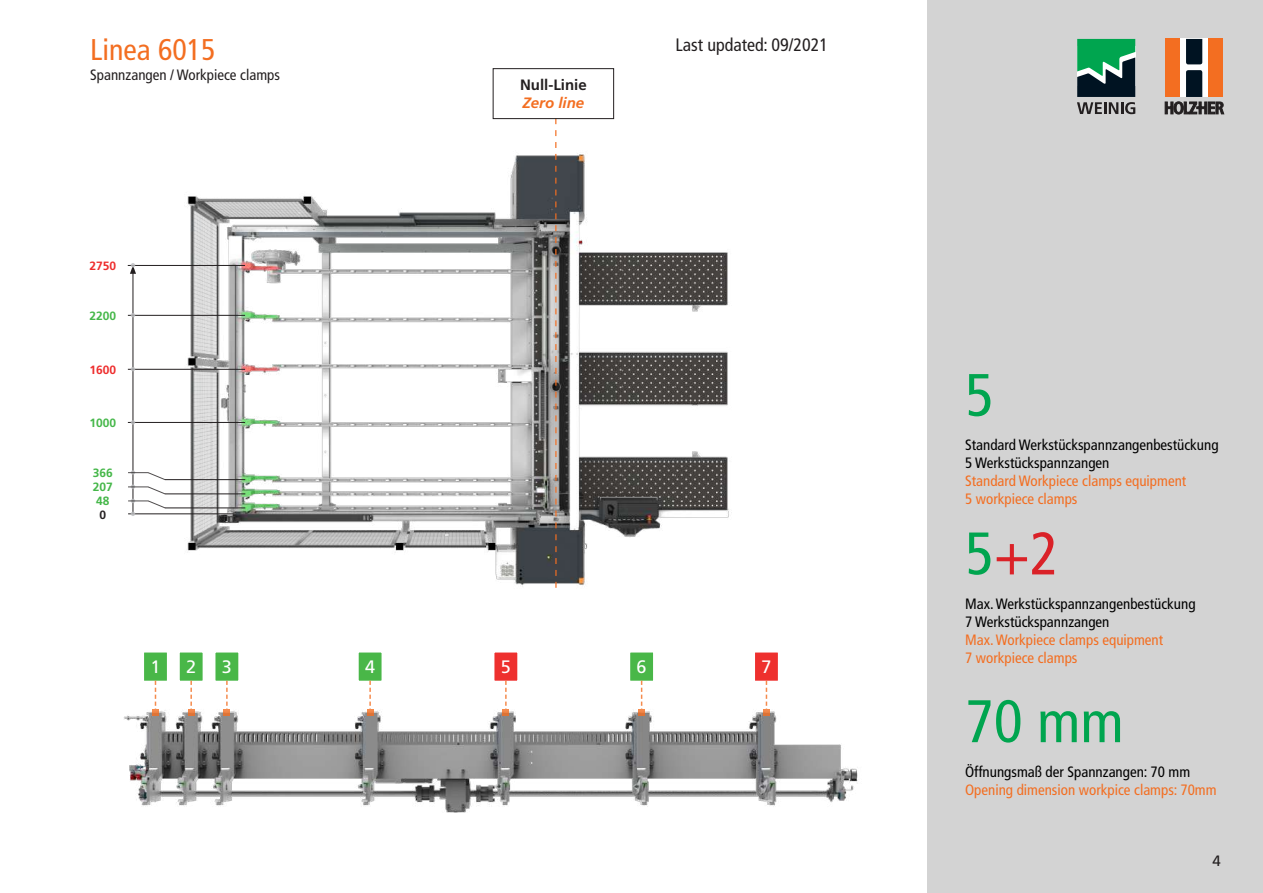
<style>
.page{position:relative;width:1263px;height:893px;background:#fff}
.page>*{position:absolute;margin:0;border:0;box-sizing:border-box;transform-origin:0 0}
.t1{font:condensed 60px "Frutiger LT Std";color:#00a54f}
.t2{font:condensed 30px "Frutiger LT Std";color:#f36e21}
.t3{font:condensed 18px "Frutiger LT Std";color:#231f20}
.t4{font:18px "Frutiger LT Std";color:#fff}
.t5{font:condensed 15px/18px "Frutiger LT Std";color:#000}
.t6{font:condensed 15px/18px "Frutiger LT Std";color:#f36e21}
.t7{font:condensed 15px "Frutiger LT Std";color:#231f20}
.t8{font:700 15px "Frutiger LT Std";color:#231f20}
.t9{font:italic 700 15px "Frutiger LT Std";color:#f36e21}
.t10{font:15px "Frutiger LT Std";color:#231f20}
.t11{font:700 12px "Frutiger LT Std";color:#45b749}
.t12{font:700 12px "Frutiger LT Std";color:#ee2d2d}
.t13{font:700 12px "Frutiger LT Std";color:#231f20}
.s1{color:#db2228}
.s2{color:#da2128}
</style>
<div class="page">
<div style="left:928px;top:0;width:335px;height:893px;background:#d3d3d3"></div>
<div style="left:1177px;top:39px;width:34px;height:58px;background:#fff"></div>
<svg style="left:1077px;top:39px;width:58px;height:75px;background:#3b7a61"></svg>
<div style="left:1165px;top:39px;width:15px;height:58px;background:#f36e21"></div>
<div style="left:1209px;top:39px;width:14px;height:58px;background:#f36e21"></div>
<svg style="left:1186px;top:39px;width:16px;height:25px"></svg>
<svg style="left:1165px;top:70px;width:59px;height:44px"></svg>
<img style="left:127px;top:153px;width:605px;height:434px">
<img style="left:123px;top:709px;width:735px;height:104px">
<hr style="left:133px;top:271px;width:1px;height:242px;background:#231f20">
<hr style="left:128px;top:514px;width:106px;height:1px;background:#231f20">
<hr style="left:165px;top:508px;width:80px;height:1px;background:#231f20">
<hr style="left:165px;top:494px;width:80px;height:1px;background:#231f20">
<hr style="left:165px;top:479px;width:80px;height:1px;background:#231f20">
<hr style="left:128px;top:422px;width:117px;height:1px;background:#231f20">
<hr style="left:128px;top:369px;width:117px;height:1px;background:#231f20">
<hr style="left:128px;top:315px;width:117px;height:1px;background:#231f20">
<hr style="left:128px;top:265px;width:117px;height:1px;background:#231f20">
<svg style="left:555px;top:119px;width:2px;height:469px"></svg>
<div style="left:493px;top:68px;width:121px;height:51px;border:1px solid #231f20"></div>
<svg style="left:131px;top:420px;width:4px;height:5px"></svg>
<svg style="left:131px;top:367px;width:4px;height:4px"></svg>
<svg style="left:131px;top:313px;width:4px;height:4px"></svg>
<svg style="left:130px;top:263px;width:6px;height:11px"></svg>
<svg style="left:128px;top:470px;width:38px;height:46px"></svg>
<div style="left:143px;top:652px;width:25px;height:29px;background:#49b748"></div>
<div style="left:143px;top:651px;width:25px;height:31px;border:2px solid #fff"></div>
<div style="left:179px;top:652px;width:24px;height:29px;background:#49b748"></div>
<div style="left:178px;top:651px;width:26px;height:31px;border:2px solid #fff"></div>
<div style="left:215px;top:652px;width:24px;height:29px;background:#49b748"></div>
<div style="left:214px;top:651px;width:26px;height:31px;border:2px solid #fff"></div>
<div style="left:358px;top:652px;width:24px;height:29px;background:#49b748"></div>
<div style="left:357px;top:651px;width:26px;height:31px;border:2px solid #fff"></div>
<div style="left:494px;top:652px;width:24px;height:29px;background:#ee302e"></div>
<div style="left:493px;top:651px;width:26px;height:31px;border:2px solid #fff"></div>
<div style="left:629px;top:652px;width:25px;height:29px;background:#49b748"></div>
<div style="left:629px;top:651px;width:25px;height:31px;border:2px solid #fff"></div>
<div style="left:754px;top:652px;width:25px;height:29px;background:#ee302e"></div>
<div style="left:753px;top:651px;width:26px;height:31px;border:2px solid #fff"></div>
<svg style="left:152px;top:681px;width:6px;height:35px"></svg>
<svg style="left:188px;top:681px;width:6px;height:35px"></svg>
<svg style="left:224px;top:681px;width:6px;height:35px"></svg>
<svg style="left:367px;top:681px;width:6px;height:35px"></svg>
<svg style="left:503px;top:681px;width:6px;height:35px"></svg>
<svg style="left:639px;top:681px;width:6px;height:35px"></svg>
<svg style="left:763px;top:681px;width:6px;height:35px"></svg>
<h2 class="t2" style="left:90px;top:32px;width:127px">Linea 6015</h2>
<p class="t7" style="left:90px;top:66px;width:191px">Spannzangen / Workpiece clamps</p>
<p class="t12" style="left:89px;top:259px;width:28px">2750</p>
<p class="t11" style="left:89px;top:309px;width:28px">2200</p>
<p class="t12" style="left:89px;top:363px;width:28px">1600</p>
<p class="t11" style="left:89px;top:416px;width:28px">1000</p>
<p class="t11" style="left:93px;top:466px;width:22px">366</p>
<p class="t11" style="left:93px;top:480px;width:22px">207</p>
<p class="t11" style="left:96px;top:494px;width:15px">48</p>
<p class="t13" style="left:99px;top:507px;width:8px">0</p>
<p class="t8" style="left:520px;top:76px;width:68px">Null-Linie</p>
<p class="t9" style="left:522px;top:94px;width:63px">Zero line</p>
<p class="t3" style="left:675px;top:34px;width:154px">Last updated: 09/2021</p>
<p class="t4" style="left:150px;top:656px;width:12px">1</p>
<p class="t4" style="left:186px;top:656px;width:12px">2</p>
<p class="t4" style="left:222px;top:656px;width:12px">3</p>
<p class="t4" style="left:365px;top:656px;width:12px">4</p>
<p class="t4" style="left:501px;top:656px;width:12px">5</p>
<p class="t4" style="left:637px;top:656px;width:12px">6</p>
<p class="t4" style="left:761px;top:656px;width:12px">7</p>
<h1 class="t1" style="left:965px;top:360px;width:30px">5</h1>
<p class="t5" style="left:965px;top:436px;width:255px">Standard Werkstückspannzangenbestückung<br>5 Werkstückspannzangen</p>
<p class="t6" style="left:965px;top:472px;width:223px">Standard Workpiece clamps equipment<br>5 workpiece clamps</p>
<h1 class="t1" style="left:965px;top:519px;width:95px">5<span class="s1">+</span><span class="s2">2</span></h1>
<p class="t5" style="left:965px;top:595px;width:232px">Max. Werkstückspannzangenbestückung<br>7 Werkstückspannzangen</p>
<p class="t6" style="left:965px;top:631px;width:200px">Max. Workpiece clamps equipment<br>7 workpiece clamps</p>
<h1 class="t1" style="left:965px;top:686px;width:160px">70 mm</h1>
<p class="t5" style="left:965px;top:762px;width:227px">Öffnungsmaß der Spannzangen: 70 mm</p>
<p class="t6" style="left:965px;top:780px;width:253px">Opening dimension workpice clamps: 70mm</p>
<p class="t10" style="left:1212px;top:852px;width:10px">4</p>
</div>
